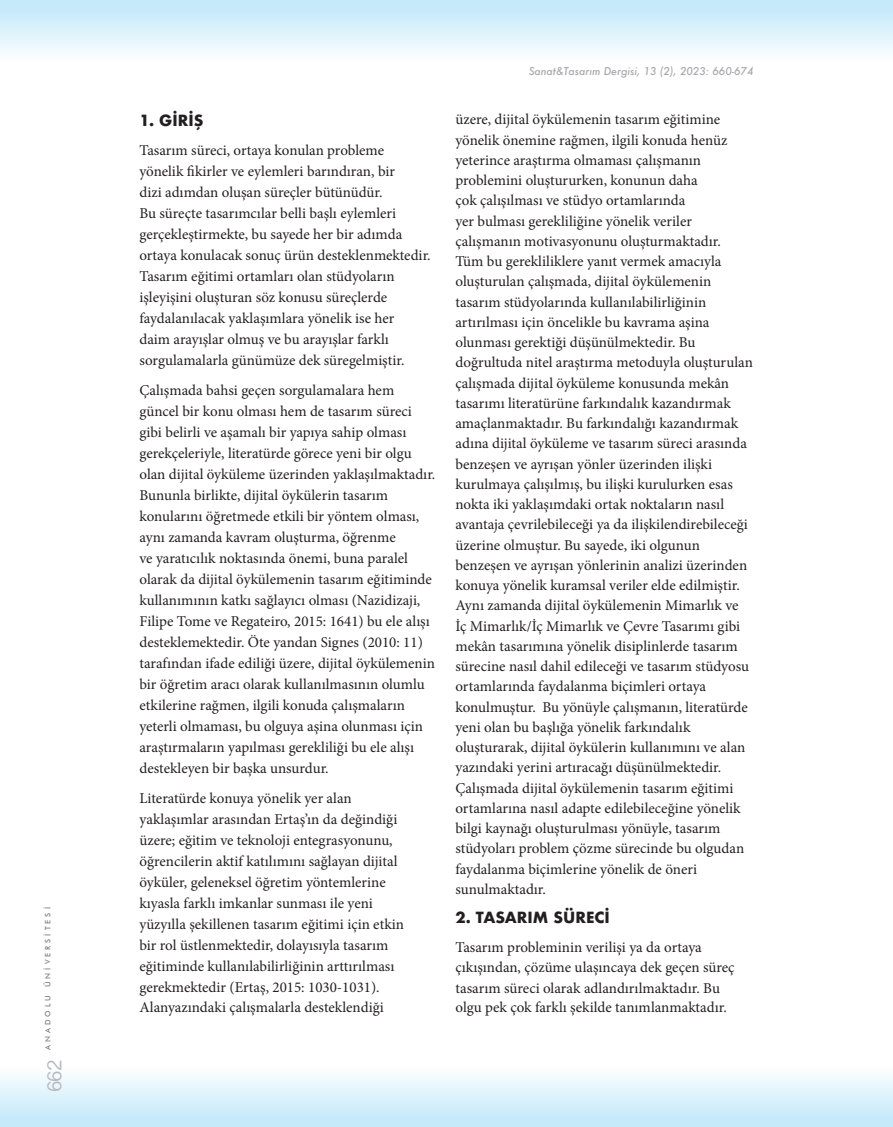
<style>
.page{position:relative;width:893px;height:1127px;background:#fff}
.page>*{position:absolute;margin:0;border:0;box-sizing:border-box;transform-origin:0 0}
.t1{font:18px "Oriya Sangam MN";color:#b6b7bb}
.t2{font:15px/20.2px "Minion Pro";color:#231f20}
.t3{font:700 15px "Futura";color:#231f20}
.t4{font:italic 500 10.5px "Futura";color:#a8a9ad}
.t5{font:500 7.5px "Futura BT";letter-spacing:.4em;color:#808285}
</style>
<div class="page">
<div style="left:0;top:1045px;width:893px;height:82px;background:linear-gradient(to bottom,#fff,#c3e9fa)"></div>
<div style="left:0;top:0;width:893px;height:81px;background:linear-gradient(to bottom,#c0e8f9,#fff)"></div>
<p class="t5" style="left:43px;top:1050px;width:145px;rotate:-90deg">ANADOLU ÜNİVERSİTESİ</p>
<p class="t1" style="left:42px;top:1092px;width:35px;rotate:-90deg">662</p>
<p class="t3" style="left:139px;top:109px;width:65px">1. GİRİŞ</p>
<p class="t2" style="left:139px;top:140px;width:293px;line-height:21px">Tasarım süreci, ortaya konulan probleme yönelik fikirler ve eylemleri barındıran, bir<br>dizi adımdan oluşan süreçler bütünüdür.<br>Bu süreçte tasarımcılar belli başlı eylemleri gerçekleştirmekte, bu sayede her bir adımda ortaya konulacak sonuç ürün desteklenmektedir.<br>Tasarım eğitimi ortamları olan stüdyoların işleyişini oluşturan söz konusu süreçlerde faydalanılacak yaklaşımlara yönelik ise her<br>daim arayışlar olmuş ve bu arayışlar farklı sorgulamalarla günümüze dek süregelmiştir.</p>
<p class="t2" style="left:139px;top:380px;width:297px;line-height:21px">Çalışmada bahsi geçen sorgulamalara hem güncel bir konu olması hem de tasarım süreci gibi belirli ve aşamalı bir yapıya sahip olması gerekçeleriyle, literatürde görece yeni bir olgu olan dijital öyküleme üzerinden yaklaşılmaktadır.<br>Bununla birlikte, dijital öykülerin tasarım konularını öğretmede etkili bir yöntem olması, aynı zamanda kavram oluşturma, öğrenme<br>ve yaratıcılık noktasında önemi, buna paralel olarak da dijital öykülemenin tasarım eğitiminde kullanımının katkı sağlayıcı olması (Nazidizaji, Filipe Tome ve Regateiro, 2015: 1641) bu ele alışı desteklemektedir. Öte yandan Signes (2010: 11) tarafından ifade ediliği üzere, dijital öykülemenin bir öğretim aracı olarak kullanılmasının olumlu etkilerine rağmen, ilgili konuda çalışmaların yeterli olmaması, bu olguya aşina olunması için araştırmaların yapılması gerekliliği bu ele alışı destekleyen bir başka unsurdur.</p>
<p class="t2" style="left:139px;top:787px;width:266px;line-height:20.9px">Literatürde konuya yönelik yer alan yaklaşımlar arasından Ertaş’ın da değindiği üzere; eğitim ve teknoloji entegrasyonunu, öğrencilerin aktif katılımını sağlayan dijital öyküler, geleneksel öğretim yöntemlerine kıyasla farklı imkanlar sunması ile yeni yüzyılla şekillenen tasarım eğitimi için etkin bir rol üstlenmektedir, dolayısıyla tasarım eğitiminde kullanılabilirliğinin arttırılması gerekmektedir (Ertaş, 2015: 1030-1031).<br>Alanyazındaki çalışmalarla desteklendiği</p>
<p class="t4" style="left:529px;top:64px;width:226px">Sanat&amp;Tasarım Dergisi, 13 (2), 2023: 660-674</p>
<p class="t2" style="left:455px;top:109px;width:299px">üzere, dijital öykülemenin tasarım eğitimine yönelik önemine rağmen, ilgili konuda henüz yeterince araştırma olmaması çalışmanın problemini oluştururken, konunun daha<br>çok çalışılması ve stüdyo ortamlarında<br>yer bulması gerekliliğine yönelik veriler çalışmanın motivasyonunu oluşturmaktadır.<br>Tüm bu gerekliliklere yanıt vermek amacıyla oluşturulan çalışmada, dijital öykülemenin tasarım stüdyolarında kullanılabilirliğinin artırılması için öncelikle bu kavrama aşina olunması gerektiği düşünülmektedir. Bu doğrultuda nitel araştırma metoduyla oluşturulan çalışmada dijital öyküleme konusunda mekân tasarımı literatürüne farkındalık kazandırmak amaçlanmaktadır. Bu farkındalığı kazandırmak adına dijital öyküleme ve tasarım süreci arasında benzeşen ve ayrışan yönler üzerinden ilişki kurulmaya çalışılmış, bu ilişki kurulurken esas nokta iki yaklaşımdaki ortak noktaların nasıl avantaja çevrilebileceği ya da ilişkilendirebileceği üzerine olmuştur. Bu sayede, iki olgunun benzeşen ve ayrışan yönlerinin analizi üzerinden konuya yönelik kuramsal veriler elde edilmiştir.<br>Aynı zamanda dijital öykülemenin Mimarlık ve İç Mimarlık/İç Mimarlık ve Çevre Tasarımı gibi mekân tasarımına yönelik disiplinlerde tasarım sürecine nasıl dahil edileceği ve tasarım stüdyosu ortamlarında faydalanma biçimleri ortaya konulmuştur. Bu yönüyle çalışmanın, literatürde yeni olan bu başlığa yönelik farkındalık oluşturarak, dijital öykülerin kullanımını ve alan yazındaki yerini artıracağı düşünülmektedir.<br>Çalışmada dijital öykülemenin tasarım eğitimi ortamlarına nasıl adapte edilebileceğine yönelik bilgi kaynağı oluşturulması yönüyle, tasarım stüdyoları problem çözme sürecinde bu olgudan faydalanma biçimlerine yönelik de öneri sunulmaktadır.</p>
<p class="t3" style="left:455px;top:906px;width:156px">2. TASARIM SÜRECİ</p>
<p class="t2" style="left:455px;top:936px;width:281px">Tasarım probleminin verilişi ya da ortaya çıkışından, çözüme ulaşıncaya dek geçen süreç tasarım süreci olarak adlandırılmaktadır. Bu</p>
<p class="t2" style="left:455px;top:997px;width:273px">olgu pek çok farklı şekilde tanımlanmaktadır.</p>
</div>
